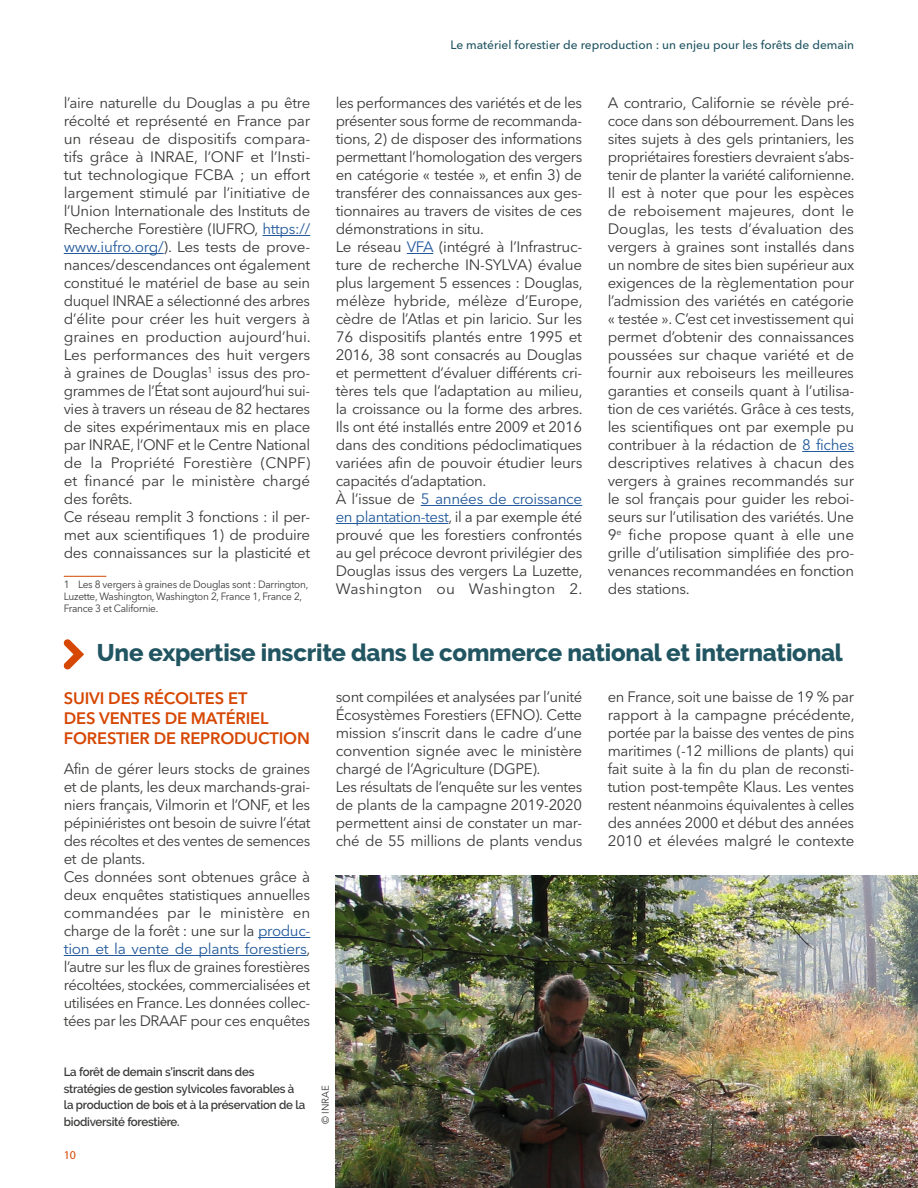
<style>
.page{position:relative;width:918px;height:1188px;background:#fff}
.page>*{position:absolute;margin:0;border:0;box-sizing:border-box;transform-origin:0 0}
.t1{font:800 24px "Raleway";letter-spacing:-.01em;color:#225562}
.t2{font:600 16.5px/19.8px "Avenir Next LT Pro";letter-spacing:-.01em;color:#d64703}
.t3{font:15px/18px "Avenir Next LT Pro";letter-spacing:-.025em;color:#3a3a39}
.t4{font:600 12px/16.5px "Raleway";letter-spacing:-.02em;color:#3a3a39;scale:.96 1}
.t5{font:500 12px "Avenir Next LT Pro";color:#225562}
.t6{font:12px "Myriad Pro";color:#d64703}
.t7{font:10.5px/12px "Avenir Next LT Pro";letter-spacing:-.025em;color:#3a3a39;scale:.96 1}
.t8{font:9.75px "Avenir Next LT Pro";color:#3a3a39}
.s1{color:#22599b}
</style>
<div class="page">
<svg style="left:63px;top:639px;width:21px;height:30px"></svg>
<hr style="left:258px;top:937px;width:52px;height:1px;background:#22599b">
<hr style="left:64px;top:955px;width:243px;height:1px;background:#22599b">
<hr style="left:262px;top:235px;width:48px;height:1px;background:#22599b">
<hr style="left:64px;top:253px;width:100px;height:1px;background:#22599b">
<hr style="left:64px;top:576px;width:42px;height:1px;background:#d64703">
<svg style="left:407px;top:253px;width:26px;height:1px"></svg>
<hr style="left:421px;top:505px;width:161px;height:1px;background:#22599b">
<hr style="left:336px;top:523px;width:112px;height:1px;background:#22599b">
<hr style="left:802px;top:451px;width:52px;height:1px;background:#22599b">
<img style="left:336px;top:876px;width:582px;height:312px">
<p class="t3" style="left:64px;top:94px;width:248px">l’aire naturelle du Douglas a pu être récolté et représenté en France par un réseau de dispositifs compara&shy;tifs grâce à INRAE, l’ONF et l’Insti&shy;tut technologique FCBA ; un effort largement stimulé par l’initiative de l’Union Internationale des Instituts de Recherche Forestière (IUFRO, <span class="s1">https:// www.iufro.org/</span>). Les tests de prove&shy;nances/descendances ont également constitué le matériel de base au sein duquel INRAE a sélectionné des arbres d’élite pour créer les huit vergers à graines en production aujourd’hui.<br>Les performances des huit vergers à graines de Douglas<sup>1</sup> issus des pro&shy;grammes de l’État sont aujourd’hui sui&shy;vies à travers un réseau de 82 hectares de sites expérimentaux mis en place par INRAE, l’ONF et le Centre National de la Propriété Forestière (CNPF) et financé par le ministère chargé des forêts.<br>Ce réseau remplit 3 fonctions : il per&shy;met aux scientifiques 1) de produire des connaissances sur la plasticité et</p>
<p class="t7" style="left:64px;top:579px;width:256px">1 Les 8 vergers à graines de Douglas sont : Darrington,<br>Luzette, Washington, Washington 2, France 1, France 2,<br>France 3 et Californie.</p>
<p class="t5" style="left:450px;top:38px;width:405px">Le matériel forestier de reproduction : un enjeu pour les forêts de demain</p>
<p class="t3" style="left:336px;top:94px;width:248px">les performances des variétés et de les présenter sous forme de recommanda&shy;tions, 2) de disposer des informations permettant l’homologation des vergers en catégorie « testée », et enfin 3) de transférer des connaissances aux ges&shy;tionnaires au travers de visites de ces démonstrations in situ.<br>Le réseau <span class="s1">VFA</span> (intégré à l’Infrastruc&shy;ture de recherche IN-SYLVA) évalue plus largement 5 essences : Douglas, mélèze hybride, mélèze d’Europe, cèdre de l’Atlas et pin laricio. Sur les 76 dispositifs plantés entre 1995 et 2016, 38 sont consacrés au Douglas et permettent d’évaluer différents cri&shy;tères tels que l’adaptation au milieu, la croissance ou la forme des arbres.<br>Ils ont été installés entre 2009 et 2016 dans des conditions pédoclimatiques variées afin de pouvoir étudier leurs capacités d’adaptation.<br>À l’issue de <span class="s1">5 années de croissance en plantation-test</span>, il a par exemple été prouvé que les forestiers confrontés au gel précoce devront privilégier des Douglas issus des vergers La Luzette, Washington ou Washington 2.</p>
<p class="t3" style="left:608px;top:94px;width:248px;text-align:justify">A contrario, Californie se révèle pré&shy;coce dans son débourrement. Dans les sites sujets à des gels printaniers, les propriétaires forestiers devraient s’abs&shy;tenir de planter la variété californienne.<br>Il est à noter que pour les espèces de reboisement majeures, dont le Douglas, les tests d’évaluation des vergers à graines sont installés dans un nombre de sites bien supérieur aux exigences de la règlementation pour l’admission des variétés en catégorie « testée ». C’est cet investissement qui permet d’obtenir des connaissances poussées sur chaque variété et de fournir aux reboiseurs les meilleures garanties et conseils quant à l’utilisa&shy;tion de ces variétés. Grâce à ces tests, les scientifiques ont par exemple pu contribuer à la rédaction de <span class="s1">8 fiches </span>descriptives relatives à chacun des vergers à graines recommandés sur le sol français pour guider les reboi&shy;seurs sur l’utilisation des variétés. Une 9<sup>e</sup> fiche propose quant à elle une grille d’utilisation simplifiée des pro&shy;venances recommandées en fonction des stations.</p>
<h1 class="t1" style="left:97px;top:639px;width:748px">Une expertise inscrite dans le commerce national et international</h1>
<p class="t2" style="left:64px;top:688px;width:248px">SUIVI DES RÉCOLTES ET<br>DES VENTES DE MATÉRIEL<br>FORESTIER DE REPRODUCTION</p>
<p class="t3" style="left:64px;top:760px;width:248px">Afin de gérer leurs stocks de graines et de plants, les deux marchands-grai&shy;niers français, Vilmorin et l’ONF, et les pépiniéristes ont besoin de suivre l’état des récoltes et des ventes de semences et de plants.<br>Ces données sont obtenues grâce à deux enquêtes statistiques annuelles commandées par le ministère en charge de la forêt : une sur la <span class="s1">produc&shy;tion et la vente de plants forestiers</span>, l’autre sur les flux de graines forestières récoltées, stockées, commercialisées et utilisées en France. Les données collec&shy;tées par les DRAAF pour ces enquêtes</p>
<p class="t3" style="left:336px;top:688px;width:248px">sont compilées et analysées par l’unité Écosystèmes Forestiers (EFNO). Cette mission s’inscrit dans le cadre d’une convention signée avec le ministère chargé de l’Agriculture (DGPE).<br>Les résultats de l’enquête sur les ventes de plants de la campagne 2019-2020 permettent ainsi de constater un mar&shy;ché de 55 millions de plants vendus</p>
<p class="t3" style="left:608px;top:688px;width:248px;text-align:justify">en France, soit une baisse de 19 % par rapport à la campagne précédente, portée par la baisse des ventes de pins maritimes (-12 millions de plants) qui fait suite à la fin du plan de reconsti&shy;tution post-tempête Klaus. Les ventes restent néanmoins équivalentes à celles des années 2000 et début des années 2010 et élevées malgré le contexte</p>
<p class="t4" style="left:64px;top:1064px;width:253px">La forêt de demain s’inscrit dans des stratégies de gestion sylvicoles favorables à la production de bois et à la préservation de la biodiversité forestière.</p>
<p class="t6" style="left:64px;top:1147px;width:14px">10</p>
<p class="t8" style="left:320px;top:1124px;width:40px;rotate:-90deg">© INRAE</p>
</div>
